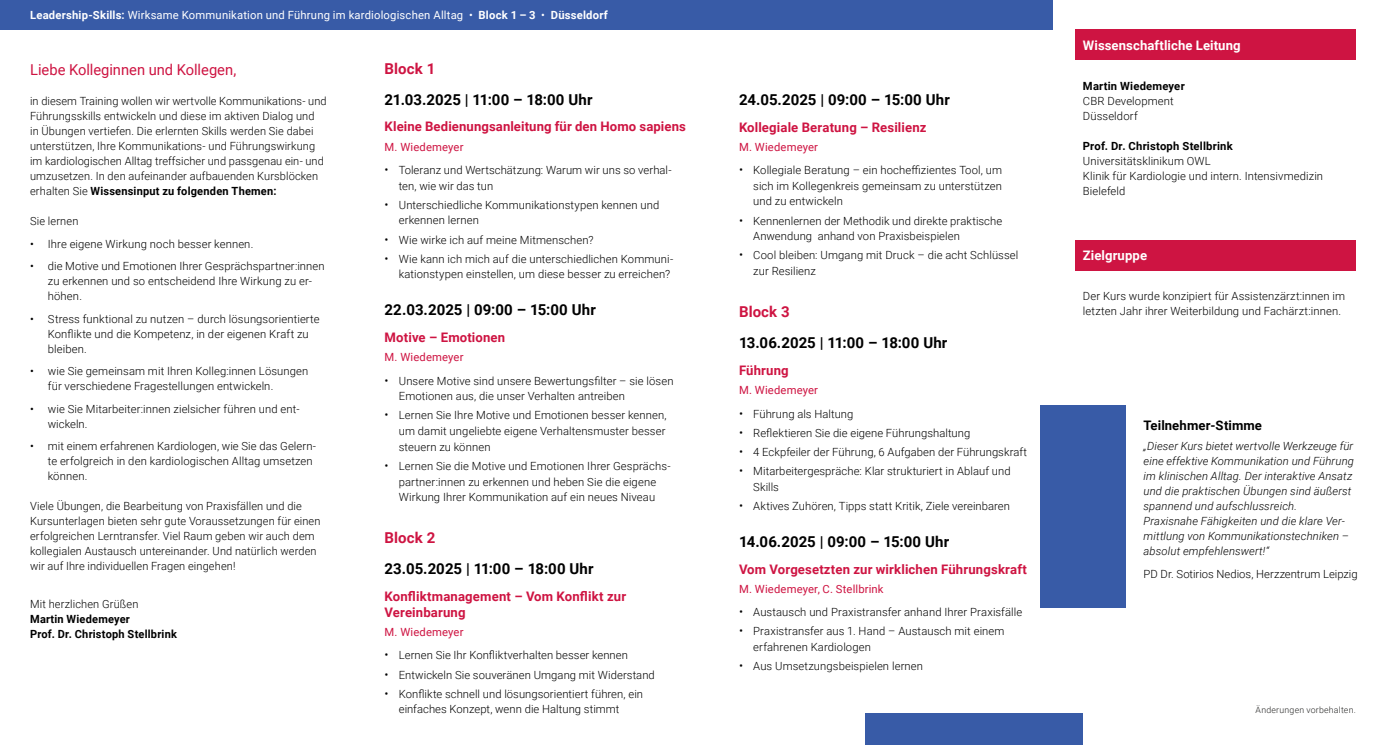
<style>
.page{position:relative;width:1386px;height:745px;background:#fff}
.page>*{position:absolute;margin:0;border:0;box-sizing:border-box;transform-origin:0 0}
.t1{font:700 15px "Roboto";letter-spacing:.005em;color:#000}
.t2{font:15px "Roboto";color:#ce1442}
.t3{font:700 15px "Roboto";letter-spacing:.005em;color:#ce1442}
.t4{font:700 13.12px/15.6px "Roboto";letter-spacing:.01em;color:#ce1442}
.t5{font:700 13.12px "Roboto";letter-spacing:.005em;color:#fff}
.t6{font:700 13.12px "Roboto";letter-spacing:.005em;color:#000}
.t7{font:300 11.25px/15px "Roboto";letter-spacing:.01em;color:#000}
.t8{font:italic 300 11.25px/15px "Roboto";letter-spacing:.01em;color:#000}
.t9{font:11.25px "Roboto";letter-spacing:.015em;color:#fff}
.t10{font:700 11.25px/15px "Roboto";letter-spacing:.02em;color:#000}
.t11{font:11.25px "Roboto";letter-spacing:.015em;color:#ce1442}
.t12{font:300 8.75px "Roboto";letter-spacing:.03em;color:#282827}
.s1{font-weight:700}
.s2{font-weight:400}
.s3{font-size:12.5px}
</style>
<div class="page">
<div style="left:1075px;top:30px;width:280px;height:30px;background:#ce1442"></div>
<div style="left:1075px;top:240px;width:280px;height:30px;background:#ce1442"></div>
<div style="left:0;top:0;width:1052px;height:30px;background:#385ba7"></div>
<div style="left:865px;top:712px;width:217px;height:32px;background:#385ba7"></div>
<div style="left:1040px;top:405px;width:85px;height:202px;background:#385ba7"></div>
<p class="t9" style="left:30px;top:7px;width:579px"><span class="s1">Leadership-Skills:</span> Wirksame Kommunikation und Führung im kardiologischen Alltag • <span class="s1">Block 1 – 3</span> • <span class="s1">Düsseldorf</span></p>
<h1 class="t2" style="left:30px;top:59px;width:208px">Liebe Kolleginnen und Kollegen,</h1>
<p class="t7" style="left:30px;top:93px;width:298px">in diesem Training wollen wir wertvolle Kommunikations- und Führungsskills entwickeln und diese im aktiven Dialog und<br>in Übungen vertiefen. Die erlernten Skills werden Sie dabei unterstützen, Ihre Kommunikations- und Führungswirkung im kardiologischen Alltag treffsicher und passgenau ein- und umzusetzen. In den aufeinander aufbauenden Kursblöcken erhalten Sie <span class="s1">Wissensinput zu folgenden Themen:</span></p>
<p class="t7" style="left:30px;top:213px;width:50px">Sie lernen</p>
<p class="t7" style="left:30px;top:235px;width:225px"><span class="s2">•</span> Ihre eigene Wirkung noch besser kennen.</p>
<p class="t7" style="left:48px;top:258px;width:278px;text-indent:-18px"><span class="s2">•</span> die Motive und Emotionen Ihrer Gesprächspartner:innen zu erkennen und so entscheidend Ihre Wirkung zu er&shy;höhen.</p>
<p class="t7" style="left:48px;top:310px;width:273px;text-indent:-18px"><span class="s2">•</span> Stress funktional zu nutzen – durch lösungsorientierte<br>Konflikte und die Kompetenz, in der eigenen Kraft zu bleiben.</p>
<p class="t7" style="left:48px;top:363px;width:262px;text-indent:-18px"><span class="s2">•</span> wie Sie gemeinsam mit Ihren Kolleg:innen Lösungen für verschiedene Fragestellungen entwickeln.</p>
<p class="t7" style="left:48px;top:400px;width:253px;text-indent:-18px"><span class="s2">•</span> wie Sie Mitarbeiter:innen zielsicher führen und ent&shy;wickeln.</p>
<p class="t7" style="left:48px;top:438px;width:270px;text-indent:-18px"><span class="s2">•</span> mit einem erfahrenen Kardiologen, wie Sie das Gelern&shy;te erfolgreich in den kardiologischen Alltag umsetzen können.</p>
<p class="t7" style="left:30px;top:498px;width:292px">Viele Übungen, die Bearbeitung von Praxisfällen und die Kursunterlagen bieten sehr gute Voraussetzungen für einen erfolgreichen Lerntransfer. Viel Raum geben wir auch dem kollegialen Austausch untereinander. Und natürlich werden wir auf Ihre individuellen Fragen eingehen!</p>
<p class="t7" style="left:30px;top:595px;width:110px">Mit herzlichen Grüßen</p>
<p class="t10" style="left:30px;top:610px;width:148px">Martin Wiedemeyer<br>Prof. Dr. Christoph Stellbrink</p>
<h1 class="t3" style="left:384px;top:59px;width:52px">Block 1</h1>
<h1 class="t1" style="left:384px;top:89px;width:209px">21.03.2025 | 11:00 – 18:00 Uhr</h1>
<p class="t4" style="left:384px;top:118px;width:303px">Kleine Bedienungsanleitung für den Homo sapiens</p>
<p class="t11" style="left:384px;top:139px;width:80px">M. Wiedemeyer</p>
<p class="t7" style="left:399px;top:162px;width:274px;line-height:15.6px;text-indent:-14px"><span class="s3">•</span> Toleranz und Wertschätzung: Warum wir uns so verhal&shy;ten, wie wir das tun</p>
<p class="t7" style="left:399px;top:196px;width:262px;line-height:15.6px;text-indent:-14px"><span class="s3">•</span> Unterschiedliche Kommunikationstypen kennen und erkennen lernen</p>
<p class="t7" style="left:384px;top:231px;width:210px"><span class="s3">•</span> Wie wirke ich auf meine Mitmenschen?</p>
<p class="t7" style="left:384px;top:250px;width:289px;line-height:15.6px;text-align:right"><span class="s3">•</span> Wie kann ich mich auf die unterschiedlichen Kommuni&shy;kationstypen einstellen, um diese besser zu erreichen?</p>
<h1 class="t1" style="left:384px;top:299px;width:213px">22.03.2025 | 09:00 – 15:00 Uhr</h1>
<p class="t4" style="left:384px;top:329px;width:122px">Motive – Emotionen</p>
<p class="t11" style="left:384px;top:349px;width:80px">M. Wiedemeyer</p>
<p class="t7" style="left:399px;top:372px;width:276px;line-height:15.6px;text-indent:-14px"><span class="s3">•</span> Unsere Motive sind unsere Bewertungsfilter – sie lösen<br>Emotionen aus, die unser Verhalten antreiben</p>
<p class="t7" style="left:399px;top:407px;width:269px;line-height:15.6px;text-align:justify;text-indent:-14px"><span class="s3">•</span> Lernen Sie Ihre Motive und Emotionen besser kennen, um damit ungeliebte eigene Verhaltensmuster besser steuern zu können</p>
<p class="t7" style="left:384px;top:457px;width:287px;line-height:15.6px;text-align:center"><span class="s3">•</span> Lernen Sie die Motive und Emotionen Ihrer Gesprächs&shy;partner:innen zu erkennen und heben Sie die eigene<br>Wirkung Ihrer Kommunikation auf ein neues Niveau</p>
<h1 class="t3" style="left:384px;top:526px;width:52px">Block 2</h1>
<h1 class="t1" style="left:384px;top:558px;width:210px">23.05.2025 | 11:00 – 18:00 Uhr</h1>
<p class="t4" style="left:384px;top:587px;width:243px">Konfliktmanagement – Vom Konflikt zur<br>Vereinbarung</p>
<p class="t11" style="left:384px;top:624px;width:80px">M. Wiedemeyer</p>
<p class="t7" style="left:384px;top:647px;width:245px"><span class="s3">•</span> Lernen Sie Ihr Konfliktverhalten besser kennen</p>
<p class="t7" style="left:384px;top:666px;width:272px"><span class="s3">•</span> Entwickeln Sie souveränen Umgang mit Widerstand</p>
<p class="t7" style="left:399px;top:685px;width:246px;line-height:15.6px;text-indent:-14px"><span class="s3">•</span> Konflikte schnell und lösungsorientiert führen, ein einfaches Konzept, wenn die Haltung stimmt</p>
<h1 class="t1" style="left:739px;top:89px;width:212px">24.05.2025 | 09:00 – 15:00 Uhr</h1>
<p class="t4" style="left:739px;top:118px;width:189px">Kollegiale Beratung – Resilienz</p>
<p class="t11" style="left:739px;top:139px;width:80px">M. Wiedemeyer</p>
<p class="t7" style="left:753px;top:162px;width:250px;line-height:15.6px;text-align:justify;text-indent:-14px"><span class="s3">•</span> Kollegiale Beratung – ein hocheffizientes Tool, um sich im Kollegenkreis gemeinsam zu unterstützen und zu entwickeln</p>
<p class="t7" style="left:753px;top:212px;width:250px;line-height:15.6px;text-indent:-14px"><span class="s3">•</span> Kennenlernen der Methodik und direkte praktische<br>Anwendung anhand von Praxisbeispielen</p>
<p class="t7" style="left:753px;top:247px;width:267px;line-height:15.6px;text-indent:-14px"><span class="s3">•</span> Cool bleiben: Umgang mit Druck – die acht Schlüssel zur Resilienz</p>
<h1 class="t3" style="left:739px;top:301px;width:52px">Block 3</h1>
<h1 class="t1" style="left:739px;top:332px;width:210px">13.06.2025 | 11:00 – 18:00 Uhr</h1>
<p class="t4" style="left:739px;top:362px;width:51px">Führung</p>
<p class="t11" style="left:739px;top:382px;width:80px">M. Wiedemeyer</p>
<p class="t7" style="left:739px;top:405px;width:116px"><span class="s3">•</span> Führung als Haltung</p>
<p class="t7" style="left:739px;top:424px;width:233px"><span class="s3">•</span> Reflektieren Sie die eigene Führungshaltung</p>
<p class="t7" style="left:739px;top:443px;width:290px"><span class="s3">•</span> 4 Eckpfeiler der Führung, 6 Aufgaben der Führungskraft</p>
<p class="t7" style="left:753px;top:462px;width:259px;line-height:15.6px;text-indent:-14px"><span class="s3">•</span> Mitarbeitergespräche: Klar strukturiert in Ablauf und<br>Skills</p>
<p class="t7" style="left:739px;top:497px;width:272px"><span class="s3">•</span> Aktives Zuhören, Tipps statt Kritik, Ziele vereinbaren</p>
<h1 class="t1" style="left:739px;top:530px;width:212px">14.06.2025 | 09:00 – 15:00 Uhr</h1>
<p class="t4" style="left:739px;top:560px;width:289px">Vom Vorgesetzten zur wirklichen Führungskraft</p>
<p class="t11" style="left:739px;top:580px;width:146px">M. Wiedemeyer, C. Stellbrink</p>
<p class="t7" style="left:739px;top:603px;width:284px"><span class="s3">•</span> Austausch und Praxistransfer anhand Ihrer Praxisfälle</p>
<p class="t7" style="left:753px;top:622px;width:253px;line-height:15.6px;text-indent:-14px"><span class="s3">•</span> Praxistransfer aus 1. Hand – Austausch mit einem erfahrenen Kardiologen</p>
<p class="t7" style="left:739px;top:657px;width:185px"><span class="s3">•</span> Aus Umsetzungsbeispielen lernen</p>
<p class="t5" style="left:1082px;top:36px;width:159px">Wissenschaftliche Leitung</p>
<p class="t10" style="left:1082px;top:78px;width:103px">Martin Wiedemeyer</p>
<p class="t7" style="left:1082px;top:93px;width:92px">CBR Development<br>Düsseldorf</p>
<p class="t10" style="left:1082px;top:138px;width:151px">Prof. Dr. Christoph Stellbrink</p>
<p class="t7" style="left:1082px;top:153px;width:242px">Universitätsklinikum OWL<br>Klinik für Kardiologie und intern. Intensivmedizin<br>Bielefeld</p>
<p class="t5" style="left:1082px;top:246px;width:66px">Zielgruppe</p>
<p class="t7" style="left:1082px;top:288px;width:264px">Der Kurs wurde konzipiert für Assistenzärzt:innen im letzten Jahr ihrer Weiterbildung und Fachärzt:innen.</p>
<p class="t6" style="left:1143px;top:416px;width:120px">Teilnehmer-Stimme</p>
<p class="t8" style="left:1143px;top:438px;width:212px">„Dieser Kurs bietet wertvolle Werkzeuge für eine effektive Kommunikation und Führung im klinischen Alltag. Der interaktive Ansatz und die praktischen Übungen sind äußerst spannend und aufschlussreich.<br>Praxisnahe Fähigkeiten und die klare Ver&shy;mittlung von Kommunikationstechniken – absolut empfehlenswert!“</p>
<p class="t7" style="left:1143px;top:565px;width:215px">PD Dr. Sotirios Nedios, Herzzentrum Leipzig</p>
<p class="t12" style="left:1255px;top:703px;width:102px">Änderungen vorbehalten.</p>
</div>
